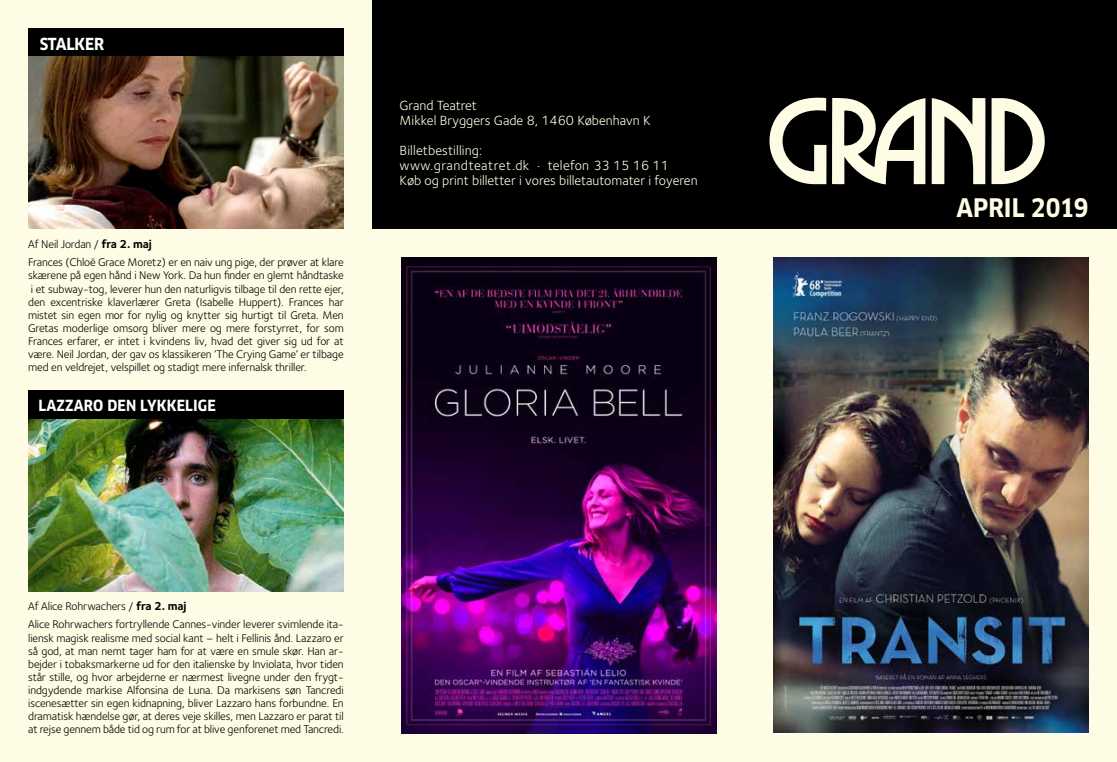
<style>
.page{position:relative;width:1117px;height:762px;background:#fff}
.page>*{position:absolute;margin:0;border:0;box-sizing:border-box;transform-origin:0 0}
.t1{font:700 25px "Clan Narrow";color:#fffce5}
.t2{font:700 16.25px "Clan Narrow";letter-spacing:-.01em;color:#fff}
.t3{font:700 15px "Clan Narrow";letter-spacing:.01em;color:#fff}
.t4{font:13.75px/15px "Foundry Sterling";color:#fffce5}
.t5{font:11.5px/13.1px "Foundry Sterling";letter-spacing:-.01em;color:#000}
.s1{font-weight:700;font-size:11.88px}
</style>
<div class="page">
<div style="left:0;top:0;width:1116px;height:762px;background:#fffce5"></div>
<div style="left:744px;top:0;width:372px;height:229px;background:#000"></div>
<svg style="left:769px;top:97px;width:156px;height:87px"></svg>
<svg style="left:931px;top:98px;width:54px;height:86px"></svg>
<svg style="left:991px;top:98px;width:53px;height:86px"></svg>
<img style="left:773px;top:258px;width:315px;height:474px">
<img style="left:401px;top:258px;width:315px;height:475px">
<div style="left:28px;top:390px;width:315px;height:57px;background:#000"></div>
<div style="left:28px;top:28px;width:315px;height:28px;background:#000"></div>
<img style="left:28px;top:56px;width:315px;height:172px">
<img style="left:28px;top:420px;width:315px;height:172px">
<div style="left:372px;top:0;width:383px;height:228px;background:#000"></div>
<h2 class="t2" style="left:40px;top:34px;width:66px">STALKER</h2>
<p class="t5" style="left:28px;top:235px;width:317px;line-height:18.1px">Af Neil Jordan / <span class="s1">fra 2. maj<br></span>Frances (Chloë Grace Moretz) er en naiv ung pige, der prøver at klare</p>
<p class="t5" style="left:28px;top:269px;width:317px;text-align:justify">skærene på egen hånd i New York. Da hun finder en glemt håndtaske i et subway-tog, leverer hun den naturligvis tilbage til den rette ejer, den excentriske klaverlærer Greta (Isabelle Huppert). Frances har mistet sin egen mor for nylig og knytter sig hurtigt til Greta. Men Gretas moderlige omsorg bliver mere og mere forstyrret, for som Frances erfarer, er intet i kvindens liv, hvad det giver sig ud for at være. Neil Jordan, der gav os klassikeren ’The Crying Game’ er tilbage med en veldrejet, velspillet og stadigt mere infernalsk thriller.</p>
<h3 class="t3" style="left:39px;top:396px;width:179px">LAZZARO DEN LYKKELIGE</h3>
<p class="t4" style="left:399px;top:98px;width:252px">Grand Teatret<br>Mikkel Bryggers Gade 8, 1460 København K</p>
<p class="t4" style="left:399px;top:143px;width:299px">Billetbestilling:<br>www.grandteatret.dk · telefon 33 15 16 11<br>Køb og print billetter i vores billetautomater i foyeren</p>
<p class="t5" style="left:28px;top:597px;width:317px;line-height:18.1px">Af Alice Rohrwachers / <span class="s1">fra 2. maj<br></span>Alice Rohrwachers fortryllende Cannes-vinder leverer svimlende ita-</p>
<p class="t5" style="left:28px;top:631px;width:317px;text-align:justify">liensk magisk realisme med social kant – helt i Fellinis ånd. Lazzaro er så god, at man nemt tager ham for at være en smule skør. Han ar&shy;bejder i tobaksmarkerne ud for den italienske by Inviolata, hvor tiden står stille, og hvor arbejderne er nærmest livegne under den frygt&shy;indgydende markise Alfonsina de Luna. Da markisens søn Tancredi iscenesætter sin egen kidnapning, bliver Lazzaro hans forbundne. En dramatisk hændelse gør, at deres veje skilles, men Lazzaro er parat til at rejse gennem både tid og rum for at blive genforenet med Tancredi.</p>
<h1 class="t1" style="left:956px;top:192px;width:134px">APRIL 2019</h1>
</div>
